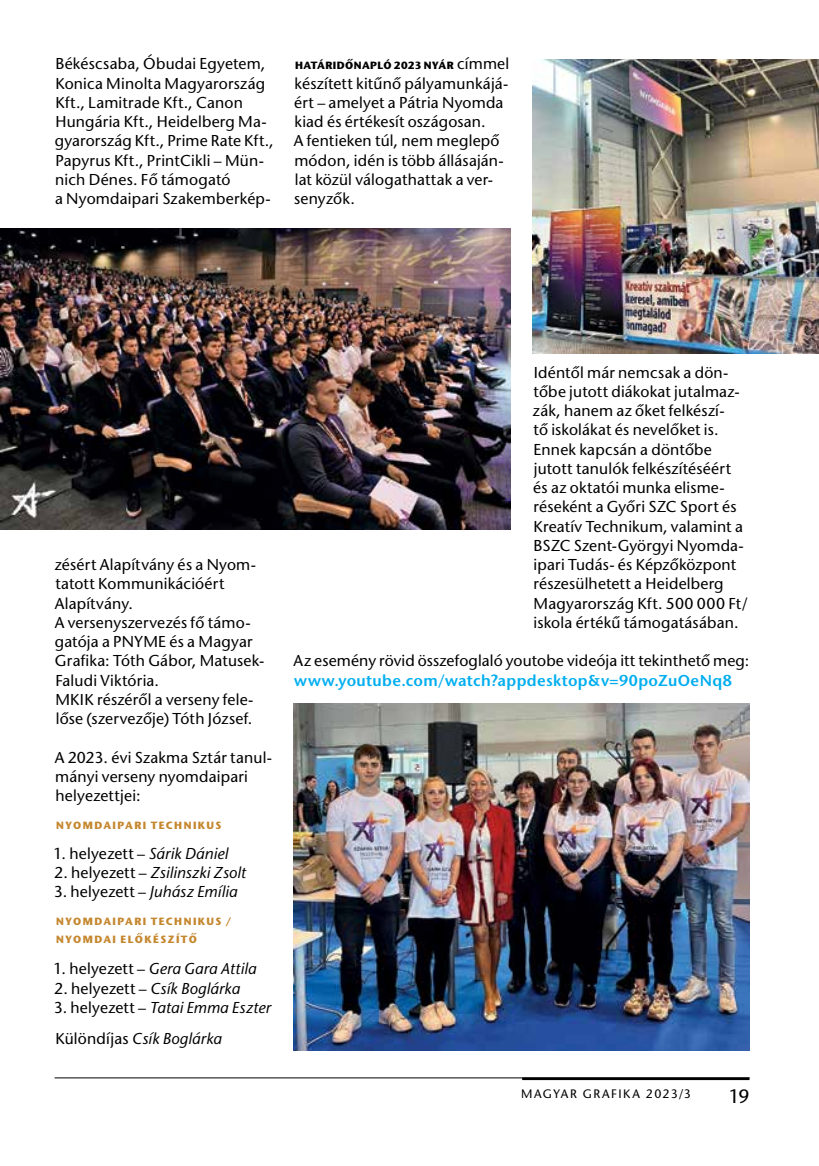
<style>
.page{position:relative;width:819px;height:1166px;background:#fff}
.page>*{position:absolute;margin:0;border:0;box-sizing:border-box;transform-origin:0 0}
.t1{font:19.25px "ITC Stone Sans";color:#000}
.t2{font:15.75px/19.2px "ITC Stone Sans";letter-spacing:.01em;color:#000}
.t3{font:italic 15.75px/31.5px "ITC Stone Sans";letter-spacing:.01em;color:#000}
.t4{font:600 15.75px "ITC Stone Sans";letter-spacing:.025em;color:#00aeef}
.t5{font:12.25px "ITC Stone Sans";letter-spacing:.12em;color:#000}
.t6{font:700 10.5px/17.5px "ITC Stone Sans";letter-spacing:.13em;color:#c5872f}
.t7{font:700 10.5px "ITC Stone Sans";letter-spacing:.035em;color:#000}
.s1{font-weight:400;font-size:15.75px}
.s2{font-style:italic}
.s3{font-style:normal}
</style>
<div class="page">
<hr style="left:55px;top:1077px;width:694px;height:1px;background:#000">
<hr style="left:522px;top:1077px;width:227px;height:3px;background:#000">
<img style="left:293px;top:704px;width:456px;height:346px">
<img style="left:0;top:229px;width:510px;height:300px">
<img style="left:532px;top:60px;width:287px;height:293px">
<p class="t2" style="left:55px;top:57px;width:220px">Békéscsaba, Óbudai Egyetem,<br>Konica Minolta Magyarország<br>Kft., Lamitrade Kft., Canon<br>Hungária Kft., Heidelberg Ma&shy;gyarország Kft., Prime Rate Kft.,<br>Papyrus Kft., PrintCikli – Mün&shy;nich Dénes. Fő támogató<br>a Nyomdaipari Szakemberkép-</p>
<p class="t7" style="left:295px;top:60px;width:216px">HATÁRIDŐNAPLÓ 2023 NYÁR <span class="s1">címmel</span></p>
<p class="t2" style="left:294px;top:76px;width:216px">készített kitűnő pályamunkájá&shy;ért – amelyet a Pátria Nyomda kiad és értékesít oszágosan.<br>A fentieken túl, nem meglepő módon, idén is több állásaján&shy;lat közül válogathattak a ver&shy;senyzők.</p>
<p class="t2" style="left:55px;top:557px;width:211px">zésért Alapítvány és a Nyom&shy;tatott Kommunikációért<br>Alapítvány.<br>A versenyszervezés fő támo&shy;gatója a PNYME és a Magyar<br>Grafika: Tóth Gábor, Matusek-<br>Faludi Viktória.<br>MKIK részéről a verseny fele&shy;lőse (szervezője) Tóth József.</p>
<p class="t2" style="left:55px;top:749px;width:219px">A 2023. évi Szakma Sztár tanul&shy;mányi verseny nyomdaipari helyezettjei:</p>
<p class="t6" style="left:56px;top:818px;width:167px">NYOMDAIPARI TECHNIKUS</p>
<p class="t2" style="left:53px;top:846px;width:176px">1. helyezett – <span class="s2">Sárik Dániel</span></p>
<p class="t3" style="left:54px;top:859px;width:193px"><span class="s3">2. helyezett –</span> Zsilinszki Zsolt</p>
<p class="t2" style="left:54px;top:884px;width:185px">3. helyezett – <span class="s2">Juhász Emília</span></p>
<p class="t6" style="left:56px;top:914px;width:177px">NYOMDAIPARI TECHNIKUS /<br>NYOMDAI ELŐKÉSZÍTŐ</p>
<p class="t3" style="left:53px;top:955px;width:204px"><span class="s3">1. helyezett –</span> Gera Gara Attila</p>
<p class="t2" style="left:54px;top:981px;width:187px">2. helyezett – <span class="s2">Csík Boglárka</span></p>
<p class="t3" style="left:54px;top:994px;width:219px"><span class="s3">3. helyezett –</span> Tatai Emma Eszter<br><span class="s3">Különdíjas</span> Csík Boglárka</p>
<p class="t2" style="left:533px;top:365px;width:216px">Idéntől már nemcsak a dön&shy;tőbe jutott diákokat jutalmaz&shy;zák, hanem az őket felkészí-<br>tő iskolákat és nevelőket is.<br>Ennek kapcsán a döntőbe jutott tanulók felkészítéséért és az oktatói munka elisme&shy;réseként a Győri SZC Sport és<br>Kreatív Technikum, valamint a<br>BSZC Szent-Györgyi Nyomda&shy;ipari Tudás- és Képzőközpont részesülhetett a Heidelberg<br>Magyarország Kft. 500 000 Ft/ iskola értékű támogatásában.</p>
<p class="t2" style="left:293px;top:653px;width:457px">Az esemény rövid összefoglaló youtobe videója itt tekinthető meg:</p>
<p class="t4" style="left:294px;top:672px;width:439px">www.youtube.com/watch?appdesktop&amp;v=90poZuOeNq8</p>
<p class="t5" style="left:521px;top:1087px;width:171px">MAGYAR GRAFIKA 2023/3</p>
<p class="t1" style="left:728px;top:1085px;width:22px">19</p>
</div>
